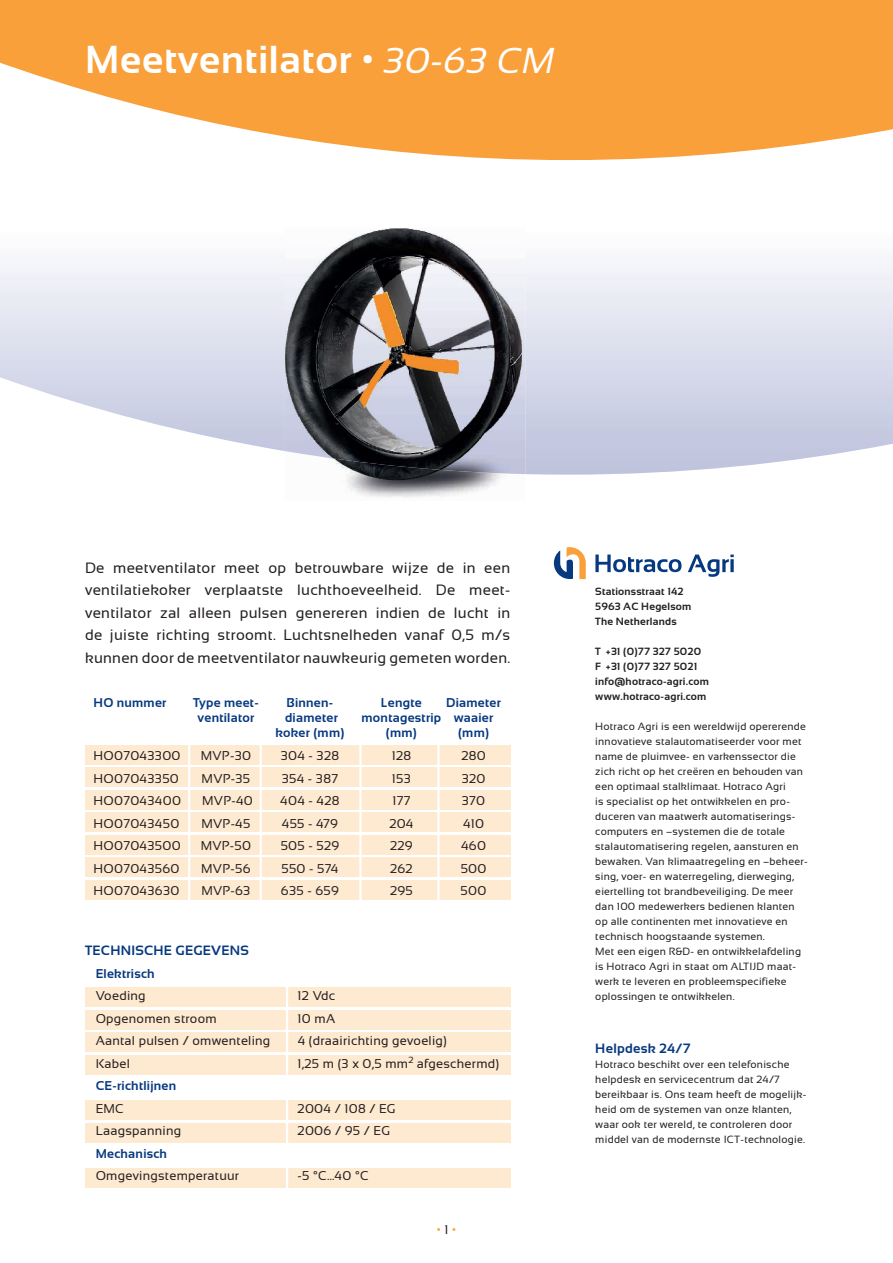
<style>
.page{position:relative;width:893px;height:1263px;background:#fff}
.page>*{position:absolute;margin:0;border:0;box-sizing:border-box;transform-origin:0 0}
.t1{font:700 39px "Sansation";letter-spacing:.02em;color:#fff}
.t2{font:15px/22.5px "Sansation";letter-spacing:.02em;color:#231f20;text-align:justify}
.t3{font:700 13.5px "Sansation";letter-spacing:.02em;color:#073980}
.t4{font:12.75px "Sansation";letter-spacing:.02em;color:#231f20}
.t5{font:700 12.75px "Sansation";letter-spacing:.02em;color:#073980}
.t6{font:12.75px "Sansation";color:#f9a03a}
.t7{font:10.5px/15px "Sansation";letter-spacing:.02em;color:#231f20}
.t8{font:700 10.5px/15px "Sansation";letter-spacing:.02em;color:#231f20}
.s1{font-weight:400;font-style:italic;font-size:36px}
.s2{color:#231f20}
</style>
<div class="page">
<svg style="left:0;top:160px;width:893px;height:315px"></svg>
<svg style="left:0;top:0;width:893px;height:160px;background:#f9ae57"></svg>
<svg style="left:554px;top:547px;width:32px;height:32px"></svg>
<svg style="left:595px;top:554px;width:86px;height:18px"></svg>
<svg style="left:688px;top:554px;width:46px;height:23px"></svg>
<img style="left:285px;top:474px;width:240px;height:24px">
<img style="left:285px;top:228px;width:240px;height:246px">
<div style="left:85px;top:745px;width:425px;height:19px;background:#fee9d1"></div>
<div style="left:85px;top:768px;width:425px;height:19px;background:#fee9d1"></div>
<div style="left:85px;top:790px;width:425px;height:19px;background:#fee9d1"></div>
<div style="left:85px;top:813px;width:425px;height:19px;background:#fee9d1"></div>
<div style="left:85px;top:857px;width:425px;height:20px;background:#fee9d1"></div>
<div style="left:85px;top:835px;width:425px;height:19px;background:#fee9d1"></div>
<div style="left:85px;top:880px;width:425px;height:19px;background:#fee9d1"></div>
<hr style="left:437px;top:726px;width:3px;height:177px;background:#fff">
<hr style="left:188px;top:735px;width:2px;height:168px;background:#fff">
<hr style="left:260px;top:738px;width:2px;height:165px;background:#fff">
<hr style="left:359px;top:724px;width:3px;height:179px;background:#fff">
<div style="left:85px;top:987px;width:425px;height:20px;background:#fee9d1"></div>
<div style="left:85px;top:1010px;width:425px;height:19px;background:#fee9d1"></div>
<div style="left:85px;top:1033px;width:425px;height:19px;background:#fee9d1"></div>
<div style="left:85px;top:1123px;width:425px;height:19px;background:#fee9d1"></div>
<div style="left:85px;top:1100px;width:425px;height:20px;background:#fee9d1"></div>
<div style="left:85px;top:1055px;width:425px;height:19px;background:#fee9d1"></div>
<div style="left:85px;top:1168px;width:425px;height:20px;background:#fee9d1"></div>
<hr style="left:286px;top:970px;width:2px;height:240px;background:#fff">
<h1 class="t1" style="left:85px;top:37px;width:471px">Meetventilator • <span class="s1">30-63 CM</span></h1>
<p class="t2" style="left:85px;top:556px;width:427px">De meetventilator meet op betrouwbare wijze de in een ventilatiekoker verplaatste luchthoeveelheid. De meet&shy;ventilator zal alleen pulsen genereren indien de lucht in de juiste richting stroomt. Luchtsnelheden vanaf 0,5 m/s kunnen door de meetventilator nauwkeurig gemeten worden.</p>
<p class="t5" style="left:94px;top:695px;width:74px">HO nummer</p>
<p class="t5" style="left:193px;top:695px;width:67px">Type meet-</p>
<p class="t5" style="left:287px;top:695px;width:48px">Binnen-</p>
<p class="t5" style="left:381px;top:695px;width:42px">Lengte</p>
<p class="t5" style="left:446px;top:695px;width:56px">Diameter</p>
<p class="t5" style="left:197px;top:710px;width:58px">ventilator</p>
<p class="t5" style="left:285px;top:710px;width:54px">diameter</p>
<p class="t5" style="left:362px;top:710px;width:133px">montagestrip waaier</p>
<p class="t5" style="left:275px;top:725px;width:71px">koker (mm)</p>
<p class="t5" style="left:386px;top:725px;width:33px">(mm)</p>
<p class="t5" style="left:458px;top:725px;width:33px">(mm)</p>
<p class="t4" style="left:94px;top:748px;width:89px">HO07043300</p>
<p class="t4" style="left:201px;top:748px;width:52px">MVP-30</p>
<p class="t4" style="left:281px;top:748px;width:60px">304 - 328</p>
<p class="t4" style="left:392px;top:748px;width:21px">128</p>
<p class="t4" style="left:461px;top:748px;width:26px">280</p>
<p class="t4" style="left:94px;top:771px;width:87px">HO07043350</p>
<p class="t4" style="left:202px;top:771px;width:50px">MVP-35</p>
<p class="t4" style="left:282px;top:771px;width:58px">354 - 387</p>
<p class="t4" style="left:392px;top:771px;width:21px">153</p>
<p class="t4" style="left:462px;top:771px;width:25px">320</p>
<p class="t4" style="left:94px;top:794px;width:89px">HO07043400</p>
<p class="t4" style="left:202px;top:794px;width:52px">MVP-40</p>
<p class="t4" style="left:280px;top:794px;width:61px">404 - 428</p>
<p class="t4" style="left:392px;top:794px;width:20px">177</p>
<p class="t4" style="left:462px;top:794px;width:25px">370</p>
<p class="t4" style="left:94px;top:816px;width:87px">HO07043450</p>
<p class="t4" style="left:201px;top:816px;width:51px">MVP-45</p>
<p class="t4" style="left:282px;top:816px;width:58px">455 - 479</p>
<p class="t4" style="left:389px;top:816px;width:26px">204</p>
<p class="t4" style="left:463px;top:816px;width:23px">410</p>
<p class="t4" style="left:94px;top:839px;width:89px">HO07043500</p>
<p class="t4" style="left:201px;top:839px;width:52px">MVP-50</p>
<p class="t4" style="left:281px;top:839px;width:60px">505 - 529</p>
<p class="t4" style="left:390px;top:839px;width:24px">229</p>
<p class="t4" style="left:461px;top:839px;width:26px">460</p>
<p class="t4" style="left:94px;top:861px;width:88px">HO07043560</p>
<p class="t4" style="left:201px;top:861px;width:51px">MVP-56</p>
<p class="t4" style="left:281px;top:861px;width:59px">550 - 574</p>
<p class="t4" style="left:390px;top:861px;width:24px">262</p>
<p class="t4" style="left:461px;top:861px;width:27px">500</p>
<p class="t4" style="left:94px;top:884px;width:87px">HO07043630</p>
<p class="t4" style="left:201px;top:884px;width:51px">MVP-63</p>
<p class="t4" style="left:281px;top:884px;width:59px">635 - 659</p>
<p class="t4" style="left:390px;top:884px;width:24px">295</p>
<p class="t4" style="left:461px;top:884px;width:27px">500</p>
<p class="t3" style="left:85px;top:943px;width:165px">TECHNISCHE GEGEVENS</p>
<p class="t5" style="left:96px;top:966px;width:61px">Elektrisch</p>
<p class="t4" style="left:96px;top:989px;width:51px">Voeding</p>
<p class="t4" style="left:298px;top:989px;width:39px">12 Vdc</p>
<p class="t4" style="left:96px;top:1011px;width:122px">Opgenomen stroom</p>
<p class="t4" style="left:298px;top:1011px;width:39px">10 mA</p>
<p class="t4" style="left:96px;top:1034px;width:176px">Aantal pulsen / omwenteling</p>
<p class="t4" style="left:298px;top:1034px;width:151px">4 (draairichting gevoelig)</p>
<p class="t4" style="left:96px;top:1056px;width:36px">Kabel</p>
<p class="t4" style="left:298px;top:1056px;width:203px">1,25 m (3 x 0,5 mm<sup>2</sup> afgeschermd)</p>
<p class="t5" style="left:96px;top:1079px;width:82px">CE-richtlijnen</p>
<p class="t4" style="left:96px;top:1101px;width:30px">EMC</p>
<p class="t4" style="left:298px;top:1101px;width:99px">2004 / 108 / EG</p>
<p class="t4" style="left:96px;top:1124px;width:87px">Laagspanning</p>
<p class="t4" style="left:298px;top:1124px;width:94px">2006 / 95 / EG</p>
<p class="t5" style="left:96px;top:1146px;width:73px">Mechanisch</p>
<p class="t4" style="left:96px;top:1169px;width:145px">Omgevingstemperatuur</p>
<p class="t4" style="left:298px;top:1169px;width:73px">-5 °C…40 °C</p>
<p class="t6" style="left:437px;top:1223px;width:21px">• <span class="s2">1</span> •</p>
<p class="t8" style="left:595px;top:584px;width:98px">Stationsstraat 142<br>5963 AC Hegelsom<br>The Netherlands</p>
<p class="t8" style="left:595px;top:644px;width:115px">T +31 (0)77 327 5020<br>F +31 (0)77 327 5021 info@hotraco-agri.com www.hotraco-agri.com</p>
<p class="t7" style="left:595px;top:719px;width:214px">Hotraco Agri is een wereld wijd opererende innovatieve stalautomatiseerder voor met name de pluimvee- en varkenssector die zich richt op het creëren en behouden van een optimaal stalklimaat. Hotraco Agri<br>is specialist op het ontwikkelen en pro&shy;duceren van maatwerk automatiserings&shy;computers en –systemen die de totale stalautomatisering regelen, aansturen en bewaken. Van klimaatregeling en –beheer&shy;sing, voer- en waterregeling, dierweging, eiertelling tot brandbeveiliging. De meer dan 100 medewerkers bedienen klanten op alle continenten met innovatieve en technisch hoogstaande systemen.<br>Met een eigen R&amp;D- en ontwikkelafdeling is Hotraco Agri in staat om ALTIJD maat&shy;werk te leveren en probleemspecifieke oplossingen te ontwikkelen.</p>
<p class="t3" style="left:595px;top:1040px;width:97px">Helpdesk 24/7</p>
<p class="t7" style="left:595px;top:1056px;width:212px">Hotraco beschikt over een telefonische helpdesk en servicecentrum dat 24/7 bereikbaar is. Ons team heeft de mogelijk&shy;heid om de systemen van onze klanten, waar ook ter wereld, te controleren door middel van de modernste ICT-technologie.</p>
</div>
